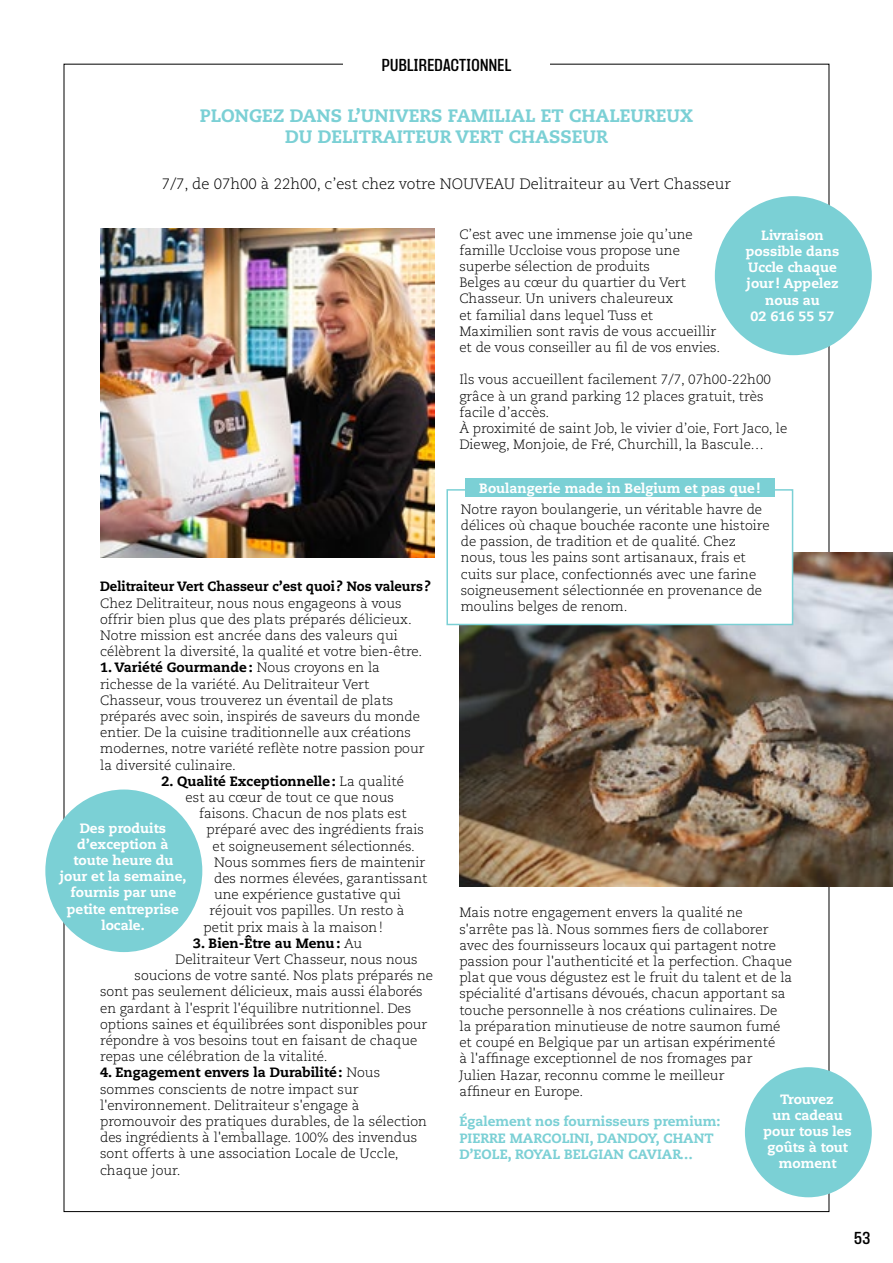
<style>
.page{position:relative;width:893px;height:1263px;background:#fff}
.page>*{position:absolute;margin:0;border:0;box-sizing:border-box;transform-origin:0 0}
.t1{font:800 18px/21px "Caecilia LT Pro 85";color:#7bd0d5;text-align:center}
.t2{font:300 15px "Caecilia LT Pro 45";color:#000}
.t3{font:600 condensed 15px "PP Formula";letter-spacing:.025em;color:#000}
.t4{font:300 13.5px/16.2px "Caecilia LT Pro 45";color:#000}
.t5{font:800 13.5px/16.2px "Caecilia LT Pro 85";color:#fff;text-align:center}
.t6{font:800 13.5px "Caecilia LT Pro 85";color:#000}
.t7{font:800 13.5px/16.2px "Caecilia LT Pro 85";color:#7bd0d5}
.t8{font:800 13.5px "Caecilia LT Pro 85";color:#000;scale:.96 1}
.s1{font-family:"Caecilia LT Pro 45";font-weight:300}
</style>
<div class="page">
<img style="left:459px;top:552px;width:434px;height:335px">
<img style="left:101px;top:228px;width:334px;height:330px">
<div style="left:447px;top:490px;width:346px;height:134px;background:#fff"></div>
<div style="left:446px;top:489px;width:347px;height:136px;border:2px solid #7bd0d5"></div>
<div style="left:465px;top:478px;width:310px;height:19px;background:#7bd0d5"></div>
<div style="left:715px;top:196px;width:157px;height:159px;background:#7bd0d5;border-radius:50%"></div>
<div style="left:45px;top:789px;width:157px;height:163px;background:#7bd0d5;border-radius:50%"></div>
<div style="left:745px;top:1067px;width:127px;height:130px;background:#7bd0d5;border-radius:50%"></div>
<p class="t3" style="left:382px;top:56px;width:131px">PUBLIREDACTIONNEL</p>
<h1 class="t1" style="left:200px;top:105px;width:495px">PLONGEZ DANS L’UNIVERS FAMILIAL ET CHALEUREUX<br>DU DELITRAITEUR VERT CHASSEUR</h1>
<p class="t2" style="left:162px;top:174px;width:570px">7/7, de 07h00 à 22h00, c’est chez votre NOUVEAU Delitraiteur au Vert Chasseur</p>
<p class="t4" style="left:459px;top:226px;width:262px">C’est avec une immense joie qu’une famille Uccloise vous propose une superbe sélection de produits<br>Belges au cœur du quartier du Vert Chasseur. Un univers chaleureux<br>et familial dans lequel Tuss et Maximilien sont ravis de vous accueillir et de vous conseiller au fil de vos envies.</p>
<p class="t4" style="left:459px;top:371px;width:329px">Ils vous accueillent facilement 7/7, 07h00-22h00 grâce à un grand parking 12 places gratuit, très facile d’accès.<br>À proximité de saint Job, le vivier d’oie, Fort Jaco, le Dieweg, Monjoie, de Fré, Churchill, la Bascule…</p>
<p class="t5" style="left:746px;top:227px;width:95px">Livraison possible dans<br>Uccle chaque jour ! Appelez nous au<br>02 616 55 57</p>
<p class="t8" style="left:100px;top:577px;width:346px">Delitraiteur Vert Chasseur c’est quoi ? Nos valeurs?</p>
<p class="t4" style="left:100px;top:595px;width:324px">Chez Delitraiteur, nous nous engageons à vous offrir bien plus que des plats préparés délicieux.<br>Notre mission est ancrée dans des valeurs qui célèbrent la diversité, la qualité et votre bien-être.</p>
<p class="t6" style="left:100px;top:658px;width:281px">1. Variété Gourmande: <span class="s1">Nous croyons en la</span></p>
<p class="t4" style="left:100px;top:676px;width:326px">richesse de la variété. Au Delitraiteur Vert Chasseur, vous trouverez un éventail de plats préparés avec soin, inspirés de saveurs du monde entier. De la cuisine traditionnelle aux créations modernes, notre variété reflète notre passion pour la diversité culinaire.</p>
<p class="t6" style="left:162px;top:772px;width:244px">2. Qualité Exceptionnelle: <span class="s1">La qualité</span></p>
<p class="t4" style="left:186px;top:789px;width:210px">est au cœur de tout ce que nous</p>
<p class="t4" style="left:199px;top:805px;width:209px">faisons. Chacun de nos plats est</p>
<p class="t4" style="left:207px;top:821px;width:219px">préparé avec des ingrédients frais</p>
<p class="t4" style="left:213px;top:838px;width:204px">et soigneusement sélectionnés.</p>
<p class="t4" style="left:214px;top:854px;width:213px">Nous sommes fiers de maintenir</p>
<p class="t4" style="left:214px;top:870px;width:215px">des normes élevées, garantissant</p>
<p class="t4" style="left:214px;top:886px;width:188px">une expérience gustative qui</p>
<p class="t4" style="left:210px;top:902px;width:197px">réjouit vos papilles. Un resto à</p>
<p class="t4" style="left:204px;top:919px;width:181px">petit prix mais à la maison!</p>
<p class="t6" style="left:193px;top:934px;width:171px">3. Bien-Être au Menu: <span class="s1">Au</span></p>
<p class="t4" style="left:175px;top:951px;width:244px">Delitraiteur Vert Chasseur, nous nous</p>
<p class="t4" style="left:135px;top:967px;width:300px">soucions de votre santé. Nos plats préparés ne</p>
<p class="t4" style="left:100px;top:983px;width:324px">sont pas seulement délicieux, mais aussi élaborés</p>
<p class="t4" style="left:100px;top:1000px;width:313px">en gardant à l'esprit l'équilibre nutritionnel. Des</p>
<p class="t4" style="left:100px;top:1016px;width:329px">options saines et équilibrées sont disponibles pour</p>
<p class="t4" style="left:100px;top:1032px;width:319px">répondre à vos besoins tout en faisant de chaque</p>
<p class="t4" style="left:100px;top:1048px;width:229px">repas une célébration de la vitalité.</p>
<p class="t6" style="left:100px;top:1063px;width:282px">4. Engagement envers la Durabilité: <span class="s1">Nous</span></p>
<p class="t4" style="left:100px;top:1081px;width:328px">sommes conscients de notre impact sur l'environnement. Delitraiteur s'engage à promouvoir des pratiques durables, de la sélection des ingrédients à l'emballage. 100% des invendus sont offerts à une association Locale de Uccle, chaque jour.</p>
<p class="t5" style="left:60px;top:819px;width:128px">Des produits d’exception à toute heure du jour et la semaine, fournis par une petite entreprise locale.</p>
<p class="t5" style="left:479px;top:479px;width:283px">Boulangerie made in Belgium et pas que!</p>
<p class="t4" style="left:461px;top:501px;width:310px">Notre rayon boulangerie, un véritable havre de délices où chaque bouchée raconte une histoire de passion, de tradition et de qualité. Chez nous, tous les pains sont artisanaux, frais et cuits sur place, confectionnés avec une farine soigneusement sélectionnée en provenance de moulins belges de renom.</p>
<p class="t4" style="left:459px;top:904px;width:334px">Mais notre engagement envers la qualité ne s'arrête pas là. Nous sommes fiers de collaborer avec des fournisseurs locaux qui partagent notre passion pour l'authenticité et la perfection. Chaque plat que vous dégustez est le fruit du talent et de la spécialité d'artisans dévoués, chacun apportant sa touche personnelle à nos créations culinaires. De la préparation minutieuse de notre saumon fumé et coupé en Belgique par un artisan expérimenté<br>à l'affinage exceptionnel de nos fromages par Julien Hazar, reconnu comme le meilleur<br>affineur en Europe.</p>
<p class="t7" style="left:459px;top:1113px;width:263px">Également nos fournisseurs premium:<br>PIERRE MARCOLINI, DANDOY, CHANT<br>D’EOLE, ROYAL BELGIAN CAVIAR…</p>
<p class="t5" style="left:763px;top:1090px;width:90px">Trouvez<br>un cadeau pour tous les goûts à tout moment</p>
<p class="t3" style="left:854px;top:1229px;width:18px">53</p>
</div>
